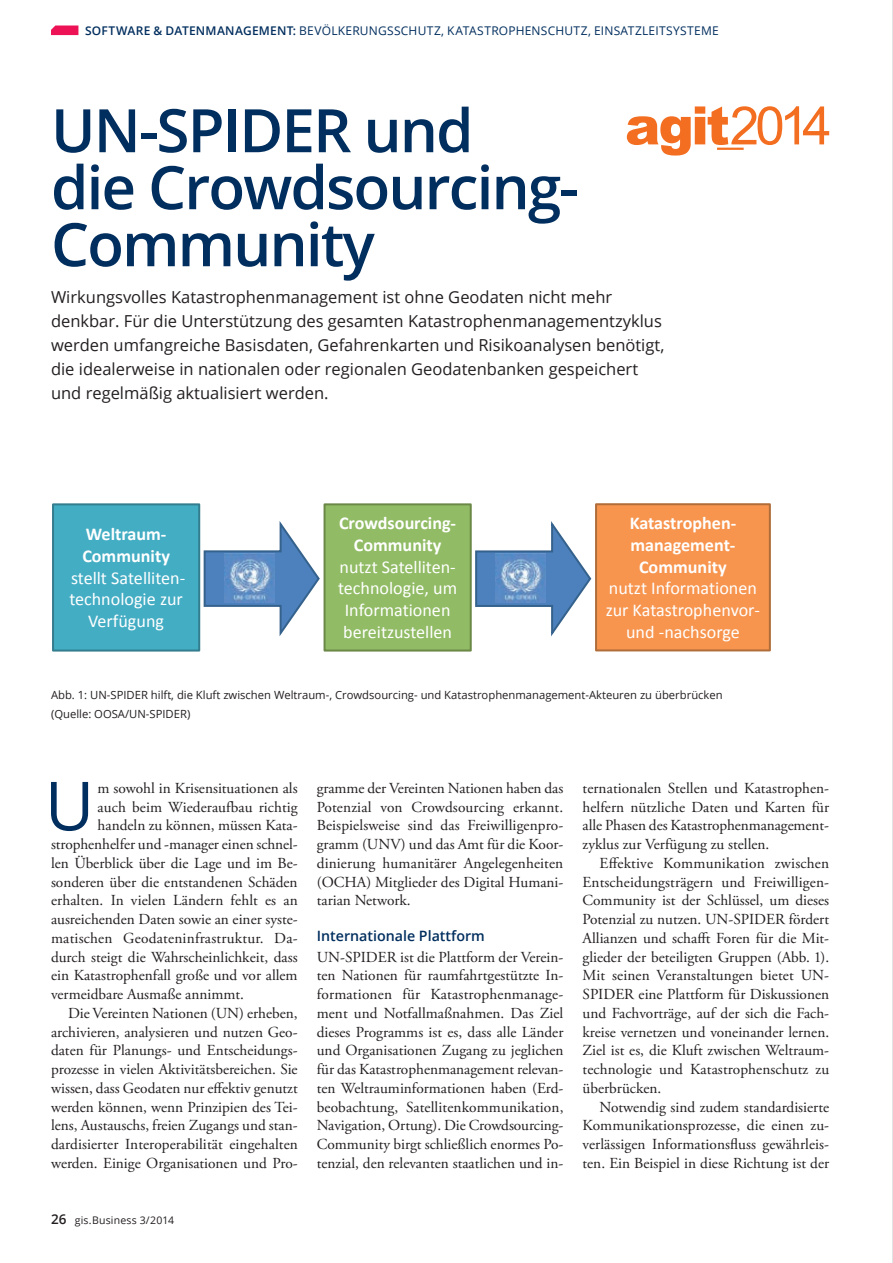
<style>
.page{position:relative;width:893px;height:1263px;background:#fff}
.page>*{position:absolute;margin:0;border:0;box-sizing:border-box;transform-origin:0 0}
.t1{font:67.8px "Open Sans";color:#002e5e}
.t2{font:600 60px/57px "Open Sans";letter-spacing:-.03em;color:#002e5e}
.t3{font:18.15px/21.8px "Calibri";color:#fff;text-align:center}
.t4{font:700 18.15px/21.8px "Calibri";color:#fff;text-align:center}
.t5{font:16.5px/24px "Open Sans";color:#231f20}
.t6{font:15.3px/18.8px "Adobe Garamond Pro";color:#231f20;text-align:justify}
.t7{font:600 14.25px "Open Sans";color:#002e5e}
.t8{font:12px "Open Sans";letter-spacing:.02em;color:#002e5e}
.t9{font:11.25px/18.8px "Open Sans";color:#231f20}
.t10{font:10.5px "Open Sans";letter-spacing:.02em;color:#231f20}
.s1{font-weight:600}
.s2{font-weight:600;font-size:13.5px}
</style>
<div class="page">
<hr style="left:892px;top:0;width:1px;height:1263px;background:#c7c8ca">
<svg style="left:51px;top:26px;width:27px;height:9px"></svg>
<svg style="left:627px;top:106px;width:202px;height:50px"></svg>
<hr style="left:717px;top:148px;width:27px;height:2px;background:#f36e21">
<div style="left:596px;top:504px;width:174px;height:146px;background:#f7954f"></div>
<div style="left:595px;top:503px;width:176px;height:148px;border:2px solid #b06d39"></div>
<div style="left:325px;top:504px;width:146px;height:146px;background:#91bc65"></div>
<div style="left:324px;top:503px;width:148px;height:148px;border:2px solid #6b8847"></div>
<div style="left:53px;top:504px;width:146px;height:146px;background:#43adc4"></div>
<div style="left:52px;top:503px;width:148px;height:148px;border:2px solid #337d8f"></div>
<svg style="left:203px;top:521px;width:117px;height:115px"></svg>
<img style="left:224px;top:554px;width:50px;height:49px">
<svg style="left:475px;top:521px;width:117px;height:116px"></svg>
<img style="left:496px;top:554px;width:49px;height:49px">
<p class="t8" style="left:85px;top:22px;width:635px"><span class="s1">SOFTWARE &amp; DATENMANAGEMENT:</span> BEVÖLKERUNGSSCHUTZ, KATASTROPHENSCHUTZ, EINSATZLEITSYSTEME</p>
<h2 class="t2" style="left:51px;top:101px;width:529px">UN-SPIDER und<br>die Crowdsourcing-<br>Community</h2>
<p class="t5" style="left:51px;top:285px;width:615px">Wirkungsvolles Katastrophenmanagement ist ohne Geodaten nicht mehr denkbar. Für die Unterstützung des gesamten Katastrophenmanagementzyklus werden umfangreiche Basisdaten, Gefahrenkarten und Risikoanalysen benötigt, die idealerweise in nationalen oder regionalen Geodatenbanken gespeichert und regelmäßig aktualisiert werden.</p>
<p class="t4" style="left:82px;top:523px;width:89px;text-align:left">Weltraum-<br>Community</p>
<p class="t3" style="left:69px;top:567px;width:117px">stellt Satelliten&shy;technologie zur<br>Verfügung</p>
<p class="t4" style="left:339px;top:512px;width:119px">Crowdsourcing-<br>Community</p>
<p class="t3" style="left:338px;top:556px;width:121px">nutzt Satelliten&shy;technologie, um<br>Informationen bereitzustellen</p>
<p class="t4" style="left:630px;top:512px;width:108px">Katastrophen&shy;management-<br>Community</p>
<p class="t3" style="left:606px;top:577px;width:156px">nutzt Informationen zur Katastrophenvor&shy;und -nachsorge</p>
<p class="t9" style="left:51px;top:685px;width:673px">Abb. 1: UN-SPIDER hilft, die Kluft zwischen Weltraum-, Crowdsourcing- und Katastrophenmanagement-Akteuren zu überbrücken (Quelle: OOSA/UN-SPIDER)</p>
<h1 class="t1" style="left:45px;top:759px;width:51px">U</h1>
<p class="t6" style="left:98px;top:779px;width:201px">m sowohl in Krisensituationen als</p>
<p class="t6" style="left:98px;top:798px;width:202px">auch beim Wiederaufbau richtig</p>
<p class="t6" style="left:98px;top:817px;width:202px">handeln zu können, müssen Kata-</p>
<p class="t6" style="left:51px;top:835px;width:248px">strophenhelfer und -manager einen schnel-</p>
<p class="t6" style="left:51px;top:854px;width:248px">len Überblick über die Lage und im Be-</p>
<p class="t6" style="left:51px;top:873px;width:248px">sonderen über die entstandenen Schäden</p>
<p class="t6" style="left:51px;top:892px;width:248px">erhalten. In vielen Ländern fehlt es an</p>
<p class="t6" style="left:51px;top:910px;width:248px">ausreichenden Daten sowie an einer syste-</p>
<p class="t6" style="left:51px;top:929px;width:248px">matischen Geodateninfrastruktur. Da-</p>
<p class="t6" style="left:51px;top:948px;width:248px">durch steigt die Wahrscheinlichkeit, dass</p>
<p class="t6" style="left:51px;top:967px;width:248px">ein Katastrophenfall große und vor allem</p>
<p class="t6" style="left:51px;top:985px;width:195px">vermeidbare Ausmaße annimmt.</p>
<p class="t6" style="left:68px;top:1004px;width:231px">Die Vereinten Nationen (UN) erheben,</p>
<p class="t6" style="left:51px;top:1023px;width:248px">archivieren, analysieren und nutzen Geo-</p>
<p class="t6" style="left:51px;top:1042px;width:248px">daten für Planungs- und Entscheidungs-</p>
<p class="t6" style="left:51px;top:1060px;width:248px">prozesse in vielen Aktivitätsbereichen. Sie</p>
<p class="t6" style="left:51px;top:1079px;width:248px">wissen, dass Geodaten nur effektiv genutzt</p>
<p class="t6" style="left:51px;top:1098px;width:248px">werden können, wenn Prinzipien des Tei-</p>
<p class="t6" style="left:51px;top:1117px;width:248px">lens, Austauschs, freien Zugangs und stan-</p>
<p class="t6" style="left:51px;top:1135px;width:248px">dardisierter Interoperabilität eingehalten</p>
<p class="t6" style="left:51px;top:1154px;width:248px">werden. Einige Organisationen und Pro-</p>
<p class="t10" style="left:51px;top:1213px;width:125px"><span class="s2">26</span> gis.Business 3/2014</p>
<p class="t6" style="left:317px;top:779px;width:248px">gramme der Vereinten Nationen haben das Potenzial von Crowdsourcing erkannt.<br>Beispielsweise sind das Freiwilligenpro&shy;gramm (UNV) und das Amt für die Koor&shy;dinierung humanitärer Angelegenheiten (OCHA) Mitglieder des Digital Humani&shy;tarian Network.</p>
<p class="t7" style="left:317px;top:926px;width:169px">Internationale Plattform</p>
<p class="t6" style="left:317px;top:948px;width:248px">UN-SPIDER ist die Plattform der Verein&shy;ten Nationen für raumfahrtgestützte In&shy;formationen für Katastrophenmanage&shy;ment und Notfallmaßnahmen. Das Ziel dieses Programms ist es, dass alle Länder und Organisationen Zugang zu jeglichen für das Katastrophenmanagement relevan&shy;ten Weltrauminformationen haben (Erd&shy;beobachtung, Satellitenkommunikation, Navigation, Ortung). Die Crowdsourcing-Community birgt schließlich enormes Po&shy;tenzial, den relevanten staatlichen und in-</p>
<p class="t6" style="left:583px;top:779px;width:248px">ternationalen Stellen und Katastrophen&shy;helfern nützliche Daten und Karten für alle Phasen des Katastrophenmanagement&shy;zyklus zur Verfügung zu stellen.</p>
<p class="t6" style="left:583px;top:854px;width:248px;text-indent:17px">Effektive Kommunikation zwischen Entscheidungsträgern und Freiwilligen-Community ist der Schlüssel, um dieses Potenzial zu nutzen. UN-SPIDER fördert Allianzen und schafft Foren für die Mit&shy;glieder der beteiligten Gruppen (Abb. 1).<br>Mit seinen Veranstaltungen bietet UN-SPIDER eine Plattform für Diskussionen und Fachvorträge, auf der sich die Fach&shy;kreise vernetzen und voneinander lernen.<br>Ziel ist es, die Kluft zwischen Weltraum&shy;technologie und Katastrophenschutz zu überbrücken.</p>
<p class="t6" style="left:583px;top:1098px;width:248px;text-indent:17px">Notwendig sind zudem standardisierte Kommunikationsprozesse, die einen zu&shy;verlässigen Informationsfluss gewährleis&shy;ten. Ein Beispiel in diese Richtung ist der</p>
</div>
